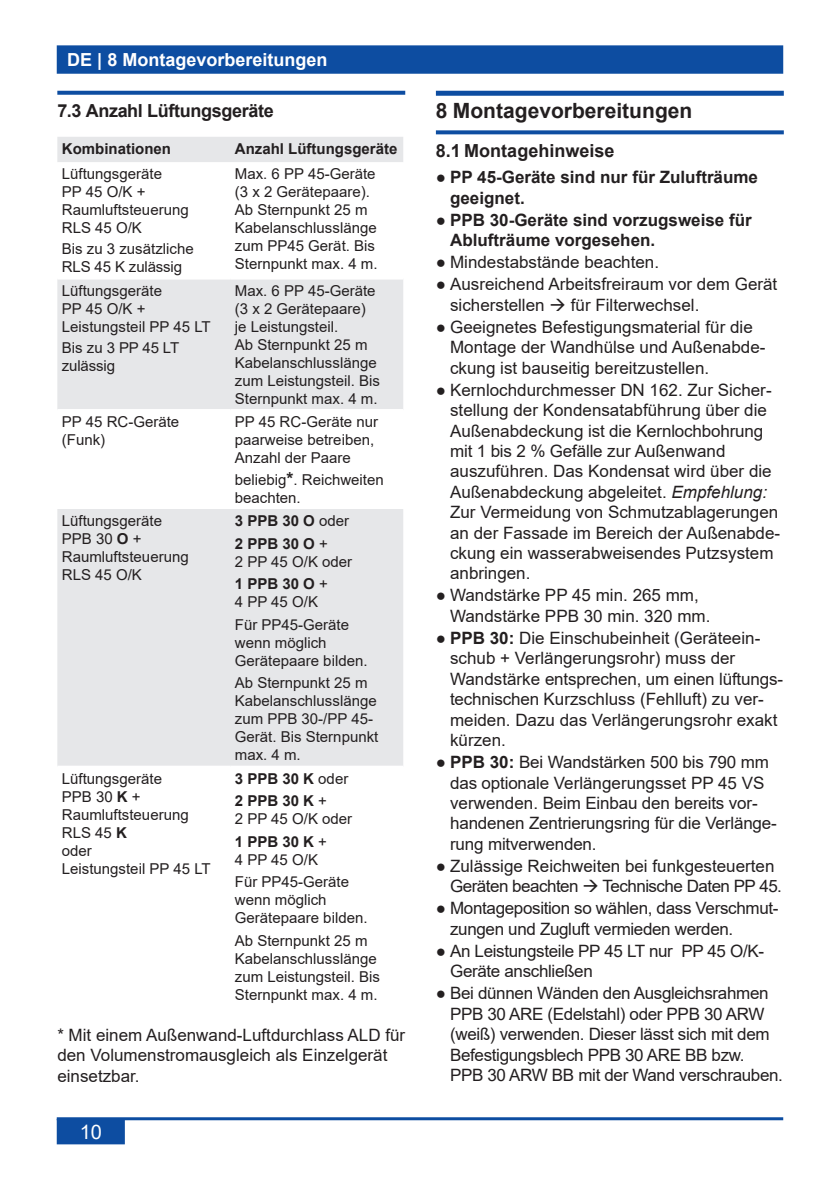
<style>
.page{position:relative;width:840px;height:1191px;background:#fff}
.page>*{position:absolute;margin:0;border:0;box-sizing:border-box;transform-origin:0 0}
.Überschrift_01{font:700 21px "Arial";color:#231f20}
.t1{font:20px "Arial";color:#fff}
.t2{font:700 18px "Arial";color:#fff}
.Überschrift_02{font:700 18px "Arial";letter-spacing:-.02em;color:#231f20}
.Überschrift_02-2{font:700 18px "Arial";color:#231f20}
.Grundtext{font:17px/20.4px "Arial";color:#231f20}
.Grundtext-2{font:17px/20.4px "Arial";letter-spacing:-.02em;color:#231f20}
.t3{font:700 17px/20.4px "Arial";color:#231f20}
.Tabelleninhalt{font:15px/18px "Arial";color:#231f20}
.Tabelleninhalt-2{font:700 15px "Arial";color:#231f20}
.s1{font-weight:700;font-size:18px}
.s2{font-weight:700}
.s3{font-weight:400}
.s4{font-style:italic}
</style>
<div class="page">
<div style="left:58px;top:1119px;width:66px;height:24px;background:#0d4da1"></div>
<div style="left:57px;top:1118px;width:68px;height:26px;border:2px solid #0d4da1"></div>
<hr style="left:57px;top:1117px;width:725px;height:3px;background:#0d4da1">
<div style="left:58px;top:46px;width:723px;height:27px;background:#0d4da1"></div>
<div style="left:57px;top:45px;width:725px;height:29px;border:2px solid #0d4da1"></div>
<svg style="left:57px;top:91px;width:348px;height:4px"></svg>
<div style="left:57px;top:137px;width:346px;height:25px;background:#e6e7e9"></div>
<div style="left:57px;top:279px;width:346px;height:130px;background:#e6e7e9"></div>
<div style="left:57px;top:509px;width:346px;height:256px;background:#e6e7e9"></div>
<div style="left:435px;top:91px;width:348px;height:5px;background:#0d4da1"></div>
<svg style="left:435px;top:130px;width:348px;height:4px"></svg>
<p class="t2" style="left:67px;top:47px;width:262px">DE | 8 Montagevorbereitungen</p>
<p class="Überschrift_02" style="left:57px;top:98px;width:218px">7.3 Anzahl Lüftungsgeräte</p>
<p class="Tabelleninhalt-2" style="left:62px;top:138px;width:111px">Kombinationen</p>
<p class="Tabelleninhalt-2" style="left:235px;top:138px;width:164px">Anzahl Lüftungsgeräte</p>
<p class="Tabelleninhalt" style="left:62px;top:165px;width:128px">Lüftungsgeräte<br>PP 45 O/K +<br>Raumluftsteuerung<br>RLS 45 O/K</p>
<p class="Tabelleninhalt" style="left:62px;top:240px;width:133px">Bis zu 3 zusätzliche<br>RLS 45 K zulässig</p>
<p class="Tabelleninhalt" style="left:235px;top:165px;width:144px">Max. 6 PP 45-Geräte (3 x 2 Gerätepaare).<br>Ab Sternpunkt 25 m<br>Kabelanschlusslänge zum PP45 Gerät. Bis<br>Sternpunkt max. 4 m.</p>
<p class="Tabelleninhalt" style="left:62px;top:281px;width:150px">Lüftungsgeräte<br>PP 45 O/K +<br>Leistungsteil PP 45 LT</p>
<p class="Tabelleninhalt" style="left:62px;top:338px;width:119px">Bis zu 3 PP 45 LT zulässig</p>
<p class="Tabelleninhalt" style="left:235px;top:281px;width:147px">Max. 6 PP 45-Geräte (3 x 2 Gerätepaare) je Leistungsteil.<br>Ab Sternpunkt 25 m<br>Kabelanschlusslänge zum Leistungsteil. Bis<br>Sternpunkt max. 4 m.</p>
<p class="Tabelleninhalt" style="left:62px;top:413px;width:119px">PP 45 RC-Geräte (Funk)</p>
<p class="Tabelleninhalt" style="left:235px;top:413px;width:145px">PP 45 RC-Geräte nur paarweise betreiben,<br>Anzahl der Paare</p>
<p class="Tabelleninhalt" style="left:235px;top:470px;width:150px">beliebig<span class="s1">*</span>. Reichweiten beachten.</p>
<p class="Tabelleninhalt" style="left:62px;top:512px;width:128px">Lüftungsgeräte<br>PPB 30 <span class="s2">O</span> +<br>Raumluftsteuerung<br>RLS 45 O/K</p>
<p class="Tabelleninhalt-2" style="left:235px;top:510px;width:116px">3 PPB 30 O <span class="s3">oder</span></p>
<p class="Tabelleninhalt" style="left:235px;top:534px;width:119px"><span class="s2">2 PPB 30 O</span> +<br>2 PP 45 O/K oder</p>
<p class="Tabelleninhalt" style="left:235px;top:575px;width:94px"><span class="s2">1 PPB 30 O</span> +<br>4 PP 45 O/K</p>
<p class="Tabelleninhalt" style="left:235px;top:615px;width:134px">Für PP45-Geräte wenn möglich<br>Gerätepaare bilden.</p>
<p class="Tabelleninhalt" style="left:235px;top:674px;width:145px">Ab Sternpunkt 25 m<br>Kabelanschlusslänge zum PPB 30-/PP 45-<br>Gerät. Bis Sternpunkt max. 4 m.</p>
<p class="Tabelleninhalt" style="left:62px;top:769px;width:150px">Lüftungsgeräte<br>PPB 30 <span class="s2">K</span> +<br>Raumluftsteuerung<br>RLS 45 <span class="s2">K<br></span>oder<br>Leistungsteil PP 45 LT</p>
<p class="Tabelleninhalt-2" style="left:235px;top:768px;width:115px">3 PPB 30 K <span class="s3">oder</span></p>
<p class="Tabelleninhalt" style="left:235px;top:792px;width:119px"><span class="s2">2 PPB 30 K</span> +<br>2 PP 45 O/K oder</p>
<p class="Tabelleninhalt" style="left:235px;top:832px;width:94px"><span class="s2">1 PPB 30 K</span> +<br>4 PP 45 O/K</p>
<p class="Tabelleninhalt" style="left:235px;top:873px;width:134px">Für PP45-Geräte wenn möglich<br>Gerätepaare bilden.</p>
<p class="Tabelleninhalt" style="left:235px;top:931px;width:147px">Ab Sternpunkt 25 m<br>Kabelanschlusslänge zum Leistungsteil. Bis<br>Sternpunkt max. 4 m.</p>
<p class="Grundtext" style="left:57px;top:1024px;width:349px">* Mit einem Außenwand-Luftdurchlass ALD für den Volumenstromausgleich als Einzelgerät einsetzbar.</p>
<p class="t1" style="left:80px;top:1118px;width:24px">10</p>
<p class="Überschrift_01" style="left:435px;top:96px;width:258px">8 Montagevorbereitungen</p>
<p class="Überschrift_02-2" style="left:435px;top:138px;width:180px">8.1 Montagehinweise</p>
<p class="t3" style="left:450px;top:167px;width:309px;text-indent:-14px"><span class="s3">●</span> PP 45-Geräte sind nur für Zulufträume geeignet.</p>
<p class="t3" style="left:450px;top:210px;width:303px;text-indent:-14px"><span class="s3">●</span> PPB 30-Geräte sind vorzugsweise für<br>Ablufträume vorgesehen.</p>
<p class="Grundtext" style="left:435px;top:252px;width:225px">● Mindestabstände beachten.</p>
<p class="Grundtext" style="left:450px;top:274px;width:328px;text-indent:-14px">● Ausreichend Arbeitsfreiraum vor dem Gerät sicherstellen → für Filterwechsel.</p>
<p class="Grundtext" style="left:450px;top:316px;width:317px;text-indent:-14px">● Geeignetes Befestigungsmaterial für die<br>Montage der Wandhülse und Außenabde&shy;ckung ist bauseitig bereitzustellen.</p>
<p class="Grundtext" style="left:450px;top:379px;width:331px;text-indent:-14px">● Kernlochdurchmesser DN 162. Zur Sicher&shy;stellung der Kondensatabführung über die Außenabdeckung ist die Kernlochbohrung mit 1 bis 2 % Gefälle zur Außenwand auszuführen. Das Kondensat wird über die Außenabdeckung abgeleitet. <span class="s4">Empfehlung:<br></span>Zur Vermeidung von Schmutzablagerungen an der Fassade im Bereich der Außenabde&shy;ckung ein wasserabweisendes Putzsystem anbringen.</p>
<p class="Grundtext" style="left:450px;top:585px;width:262px;text-indent:-14px">● Wandstärke PP 45 min. 265 mm,<br>Wandstärke PPB 30 min. 320 mm.</p>
<p class="Grundtext" style="left:450px;top:627px;width:334px;text-indent:-14px">● <span class="s2">PPB 30:</span> Die Einschubeinheit (Geräteein&shy;schub + Verlängerungsrohr) muss der Wandstärke entsprechen, um einen lüftungs&shy;technischen Kurzschluss (Fehlluft) zu ver&shy;meiden. Dazu das Verlängerungsrohr exakt kürzen.</p>
<p class="Grundtext" style="left:450px;top:752px;width:328px;text-indent:-14px">● <span class="s2">PPB 30:</span> Bei Wandstärken 500 bis 790 mm das optionale Verlängerungsset PP 45 VS verwenden. Beim Einbau den bereits vor&shy;handenen Zentrierungsring für die Verlänge&shy;rung mitverwenden.</p>
<p class="Grundtext" style="left:450px;top:855px;width:333px;text-indent:-14px">● Zulässige Reichweiten bei funkgesteuerten<br>Geräten beachten → Technische Daten PP 45.</p>
<p class="Grundtext-2" style="left:450px;top:898px;width:330px;text-indent:-14px">● Montageposition so wählen, dass Verschmut&shy;zungen und Zugluft vermieden werden.</p>
<p class="Grundtext-2" style="left:450px;top:940px;width:315px;text-indent:-14px">● An Leistungsteile PP 45 LT nur PP 45 O/K-<br>Geräte anschließen</p>
<p class="Grundtext-2" style="left:450px;top:983px;width:334px;text-indent:-14px">● Bei dünnen Wänden den Ausgleichsrahmen PPB 30 ARE (Edelstahl) oder PPB 30 ARW (weiß) verwenden. Dieser lässt sich mit dem Befestigungsblech PPB 30 ARE BB bzw.<br>PPB 30 ARW BB mit der Wand verschrauben.</p>
</div>
